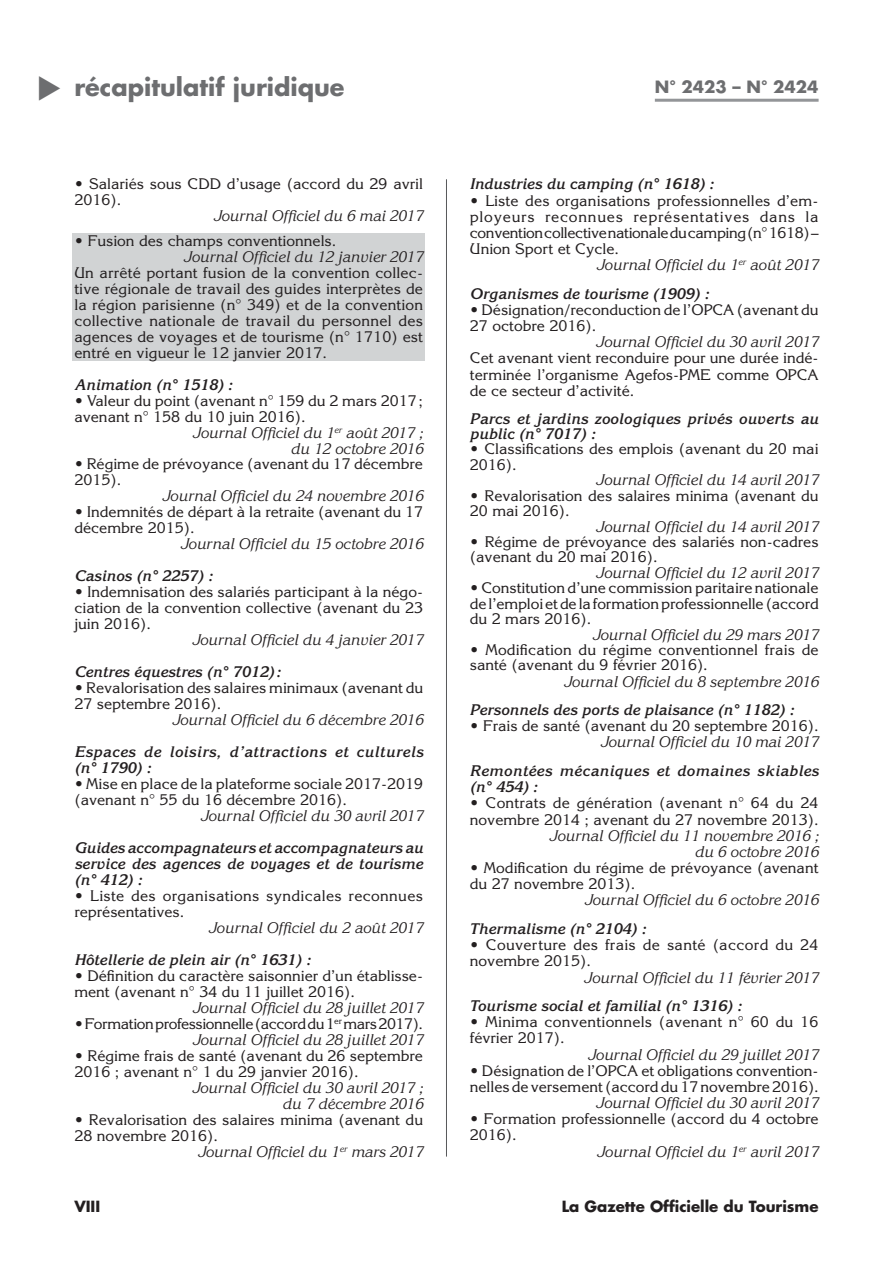
<style>
.page{position:relative;width:893px;height:1263px;background:#fff}
.page>*{position:absolute;margin:0;border:0;box-sizing:border-box;transform-origin:0 0}
.t1{font:700 24px "Futura Std";color:#6d6e70}
.t2{font:700 16.5px "Futura Std";color:#6d6e70}
.t3{font:15px/15.9px "Korinna Std";color:#231f20}
.t4{font:italic 15px/15.9px "Korinna Std";color:#231f20;text-align:right}
.t5{font:italic 700 15px/16px "Korinna Std";color:#231f20;text-align:justify}
.t6{font:15px/15.9px "Korinna Std";letter-spacing:.02em;color:#231f20}
.t7{font:15px/16px "Korinna Std";letter-spacing:-.03em;color:#231f20;text-align:right}
.t8{font:italic 700 15px/15.9px "Korinna Std";letter-spacing:.03em;color:#231f20}
.t9{font:15px "Korinna Std";letter-spacing:-.025em;color:#231f20}
.t10{font:italic 700 15px/16.2px "Korinna Std";letter-spacing:.025em;color:#231f20}
.t11{font:15px "Korinna Std";letter-spacing:.05em;color:#231f20}
.t12{font:700 15px "Futura Std";color:#231f20}
.s1{font-style:italic}
</style>
<div class="page">
<div style="left:72px;top:233px;width:353px;height:128px;background:#d1d3d4"></div>
<hr style="left:446px;top:179px;width:1px;height:978px;background:#58595b">
<hr style="left:655px;top:99px;width:163px;height:3px;background:#939598">
<h1 class="t1" style="left:74px;top:76px;width:272px">récapitulatif juridique</h1>
<p class="t2" style="left:655px;top:79px;width:165px">N° 2423 – N° 2424</p>
<p class="t3" style="left:74px;top:178px;width:350px">• Salariés sous CDD d’usage (accord du 29 avril<br>2016).</p>
<p class="t4" style="left:213px;top:210px;width:212px">Journal Officiel du 6 mai 2017</p>
<p class="t3" style="left:74px;top:234px;width:263px">• Fusion des champs conventionnels.</p>
<p class="t4" style="left:183px;top:250px;width:241px">Journal Officiel du 12 janvier 2017</p>
<p class="t3" style="left:74px;top:266px;width:350px;text-align:justify">Un arrêté portant fusion de la convention collec&shy;tive régionale de travail des guides interprètes de la région parisienne (n° 349) et de la convention collective nationale de travail du personnel des agences de voyages et de tourisme (n° 1710) est entré en vigueur le 12 janvier 2017.</p>
<p class="t5" style="left:74px;top:378px;width:160px">Animation (n° 1518) :</p>
<p class="t3" style="left:74px;top:394px;width:350px">• Valeur du point (avenant n° 159 du 2 mars 2017 ;</p>
<p class="t3" style="left:74px;top:410px;width:233px">avenant n° 158 du 10 juin 2016).</p>
<p class="t4" style="left:192px;top:426px;width:232px">Journal Officiel du 1<sup>er</sup> août 2017 ;</p>
<p class="t4" style="left:291px;top:442px;width:134px">du 12 octobre 2016</p>
<p class="t3" style="left:74px;top:458px;width:350px">• Régime de prévoyance (avenant du 17 décembre<br>2015).</p>
<p class="t4" style="left:162px;top:490px;width:263px">Journal Officiel du 24 novembre 2016</p>
<p class="t3" style="left:74px;top:506px;width:350px">• Indemnités de départ à la retraite (avenant du 17 décembre 2015).</p>
<p class="t4" style="left:180px;top:538px;width:244px">Journal Officiel du 15 octobre 2016</p>
<p class="t5" style="left:74px;top:570px;width:140px">Casinos (n° 2257) :</p>
<p class="t3" style="left:74px;top:586px;width:350px;text-align:justify">• Indemnisation des salariés participant à la négo&shy;ciation de la convention collective (avenant du 23 juin 2016).</p>
<p class="t4" style="left:192px;top:634px;width:233px">Journal Officiel du 4 janvier 2017</p>
<p class="t5" style="left:74px;top:666px;width:208px">Centres équestres (n° 7012) :</p>
<p class="t3" style="left:74px;top:682px;width:350px">• Revalorisation des salaires minimaux (avenant du<br>27 septembre 2016).</p>
<p class="t4" style="left:172px;top:714px;width:253px">Journal Officiel du 6 décembre 2016</p>
<p class="t8" style="left:74px;top:746px;width:350px">Espaces de loisirs, d’attractions et culturels (n° 1790) :</p>
<p class="t3" style="left:74px;top:777px;width:350px">• Mise en place de la plateforme sociale 2017-2019 (avenant n° 55 du 16 décembre 2016).</p>
<p class="t4" style="left:200px;top:809px;width:224px">Journal Officiel du 30 avril 2017</p>
<p class="t5" style="left:74px;top:841px;width:350px">Guides accompagnateurs et accompagnateurs au service des agences de voyages et de tourisme (n° 412) :</p>
<p class="t6" style="left:74px;top:889px;width:350px">• Liste des organisations syndicales reconnues représentatives.</p>
<p class="t4" style="left:208px;top:921px;width:216px">Journal Officiel du 2 août 2017</p>
<p class="t5" style="left:74px;top:953px;width:238px">Hôtellerie de plein air (n° 1631) :</p>
<p class="t3" style="left:74px;top:969px;width:350px">• Définition du caractère saisonnier d’un établisse&shy;ment (avenant n° 34 du 11 juillet 2016).</p>
<p class="t4" style="left:192px;top:1001px;width:233px">Journal Officiel du 28 juillet 2017</p>
<p class="t7" style="left:74px;top:1017px;width:350px">• Formation professionnelle (accord du 1<sup>er</sup> mars 2017).<br><span class="s1">Journal Officiel du 28 juillet 2017</span></p>
<p class="t3" style="left:74px;top:1049px;width:350px">• Régime frais de santé (avenant du 26 septembre<br>2016 ; avenant n° 1 du 29 janvier 2016).</p>
<p class="t4" style="left:192px;top:1081px;width:233px">Journal Officiel du 30 avril 2017 ; du 7 décembre 2016</p>
<p class="t3" style="left:74px;top:1113px;width:350px">• Revalorisation des salaires minima (avenant du</p>
<p class="t3" style="left:74px;top:1129px;width:145px">28 novembre 2016).</p>
<p class="t4" style="left:197px;top:1145px;width:227px">Journal Officiel du 1<sup>er</sup> mars 2017</p>
<p class="t5" style="left:470px;top:178px;width:245px">Industries du camping (n° 1618) :</p>
<p class="t3" style="left:470px;top:194px;width:350px">• Liste des organisations professionnelles d’em-</p>
<p class="t11" style="left:470px;top:211px;width:350px">ployeurs reconnues représentatives dans la</p>
<p class="t9" style="left:470px;top:227px;width:350px">convention collective nationale du camping (n° 1618) –</p>
<p class="t3" style="left:470px;top:242px;width:151px">Union Sport et Cycle.</p>
<p class="t4" style="left:596px;top:259px;width:224px">Journal Officiel du 1<sup>er</sup> août 2017</p>
<p class="t5" style="left:470px;top:287px;width:241px">Organismes de tourisme (1909) :</p>
<p class="t3" style="left:470px;top:303px;width:350px">• Désignation/reconduction de l’OPCA (avenant du<br>27 octobre 2016).</p>
<p class="t4" style="left:596px;top:336px;width:224px">Journal Officiel du 30 avril 2017</p>
<p class="t3" style="left:470px;top:352px;width:350px;text-align:justify">Cet avenant vient reconduire pour une durée indé&shy;terminée l’organisme Agefos-PME comme OPCA de ce secteur d’activité.</p>
<p class="t5" style="left:470px;top:412px;width:350px;line-height:15.5px">Parcs et jardins zoologiques privés ouverts au public (n° 7017) :</p>
<p class="t3" style="left:470px;top:443px;width:350px;line-height:15.5px">• Classifications des emplois (avenant du 20 mai<br>2016).</p>
<p class="t4" style="left:596px;top:474px;width:224px">Journal Officiel du 14 avril 2017</p>
<p class="t3" style="left:470px;top:489px;width:350px;line-height:15.5px">• Revalorisation des salaires minima (avenant du<br>20 mai 2016).</p>
<p class="t4" style="left:596px;top:520px;width:224px">Journal Officiel du 14 avril 2017</p>
<p class="t3" style="left:470px;top:536px;width:350px;line-height:15.5px">• Régime de prévoyance des salariés non-cadres (avenant du 20 mai 2016).</p>
<p class="t4" style="left:596px;top:566px;width:224px">Journal Officiel du 12 avril 2017</p>
<p class="t3" style="left:470px;top:582px;width:350px;line-height:15.5px;text-align:justify">• Constitution d’une commission paritaire nationale de l’emploi et de la formation professionnelle (accord du 2 mars 2016).</p>
<p class="t4" style="left:592px;top:628px;width:228px">Journal Officiel du 29 mars 2017</p>
<p class="t3" style="left:470px;top:644px;width:350px;line-height:15.5px">• Modification du régime conventionnel frais de santé (avenant du 9 février 2016).</p>
<p class="t4" style="left:563px;top:675px;width:257px">Journal Officiel du 8 septembre 2016</p>
<p class="t5" style="left:470px;top:704px;width:325px">Personnels des ports de plaisance (n° 1182) :</p>
<p class="t3" style="left:470px;top:720px;width:350px">• Frais de santé (avenant du 20 septembre 2016).</p>
<p class="t4" style="left:600px;top:736px;width:220px">Journal Officiel du 10 mai 2017</p>
<p class="t10" style="left:470px;top:764px;width:350px">Remontées mécaniques et domaines skiables (n° 454) :</p>
<p class="t3" style="left:470px;top:797px;width:350px">• Contrats de génération (avenant n° 64 du 24 novembre 2014 ; avenant du 27 novembre 2013).</p>
<p class="t4" style="left:549px;top:829px;width:271px">Journal Officiel du 11 novembre 2016 ; du 6 octobre 2016</p>
<p class="t3" style="left:470px;top:861px;width:350px">• Modification du régime de prévoyance (avenant du 27 novembre 2013).</p>
<p class="t4" style="left:584px;top:894px;width:236px">Journal Officiel du 6 octobre 2016</p>
<p class="t5" style="left:470px;top:922px;width:177px">Thermalisme (n° 2104) :</p>
<p class="t6" style="left:470px;top:938px;width:350px">• Couverture des frais de santé (accord du 24 novembre 2015).</p>
<p class="t4" style="left:584px;top:971px;width:236px">Journal Officiel du 11 février 2017</p>
<p class="t5" style="left:470px;top:999px;width:273px">Tourisme social et familial (n° 1316) :</p>
<p class="t3" style="left:470px;top:1016px;width:350px">• Minima conventionnels (avenant n° 60 du 16 février 2017).</p>
<p class="t4" style="left:587px;top:1048px;width:233px">Journal Officiel du 29 juillet 2017</p>
<p class="t3" style="left:470px;top:1064px;width:350px">• Désignation de l’OPCA et obligations convention&shy;nelles de versement (accord du 17 novembre 2016).</p>
<p class="t4" style="left:596px;top:1097px;width:224px">Journal Officiel du 30 avril 2017</p>
<p class="t3" style="left:470px;top:1113px;width:350px">• Formation professionnelle (accord du 4 octobre</p>
<p class="t3" style="left:470px;top:1129px;width:48px">2016).</p>
<p class="t4" style="left:596px;top:1145px;width:224px">Journal Officiel du 1<sup>er</sup> avril 2017</p>
<p class="t12" style="left:74px;top:1199px;width:27px">VIII</p>
<p class="t12" style="left:562px;top:1199px;width:258px">La Gazette Officielle du Tourisme</p>
</div>
